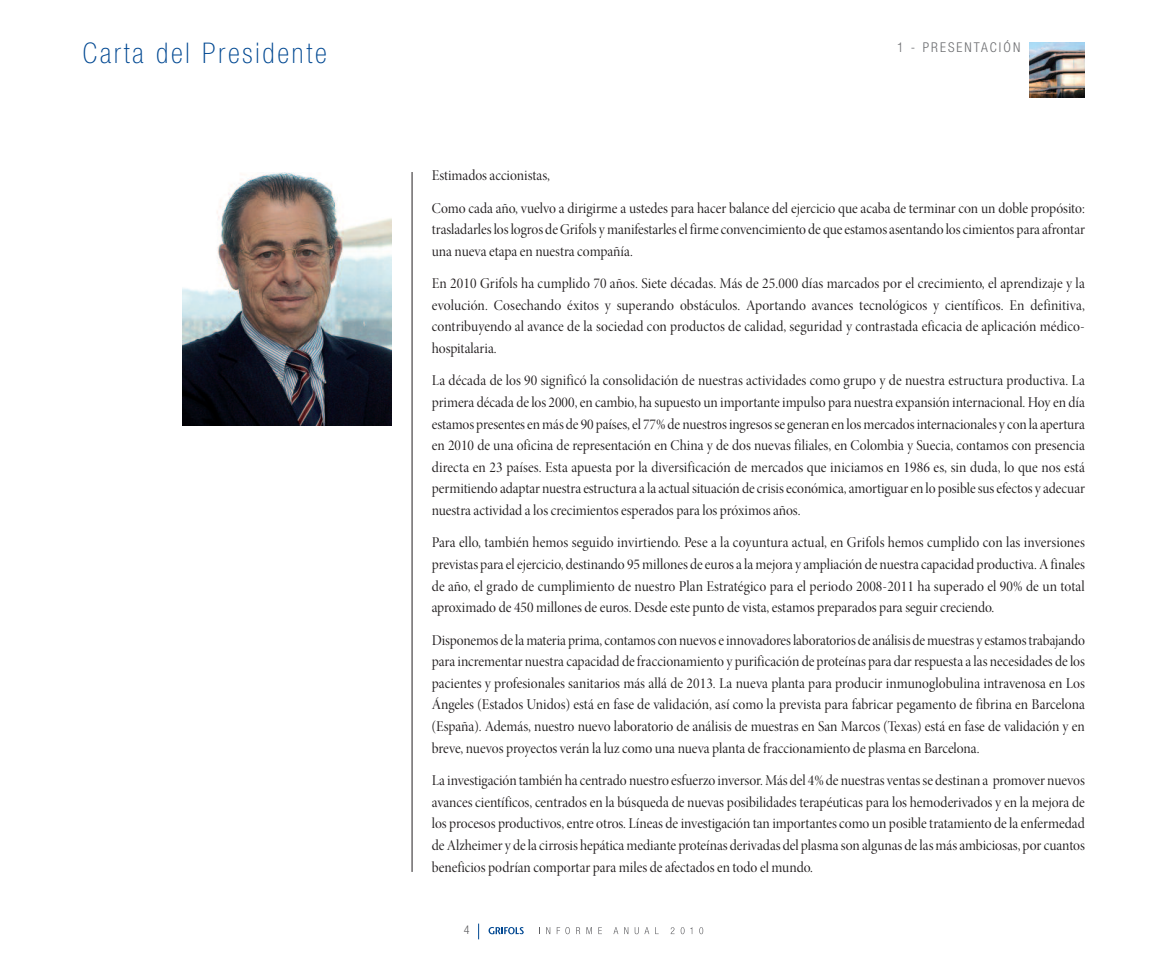
<style>
.page{position:relative;width:1170px;height:957px;background:#fff}
.page>*{position:absolute;margin:0;border:0;box-sizing:border-box;transform-origin:0 0}
.t1{font:100 condensed 28.5px "Helvetica Neue LT Std";letter-spacing:.1em;color:#014892}
.t2{font:15px/21.6px "Minion Pro Disp";color:#231f20;text-align:justify;scale:.95 1}
.t3{font:300 condensed 13.5px "Helvetica Neue LT Std";letter-spacing:.15em;color:#6c6d70}
.t4{font:300 condensed 12px "Helvetica Neue LT Std";color:#5f5f62}
</style>
<div class="page">
<svg style="left:488px;top:927px;width:35px;height:7px"></svg>
<svg style="left:546px;top:927px;width:4px;height:7px"></svg>
<svg style="left:556px;top:927px;width:13px;height:7px"></svg>
<svg style="left:576px;top:927px;width:4px;height:7px"></svg>
<svg style="left:586px;top:927px;width:6px;height:7px"></svg>
<svg style="left:598px;top:927px;width:4px;height:7px"></svg>
<svg style="left:613px;top:927px;width:5px;height:7px"></svg>
<svg style="left:624px;top:927px;width:4px;height:7px"></svg>
<svg style="left:634px;top:927px;width:4px;height:7px"></svg>
<svg style="left:644px;top:927px;width:5px;height:7px"></svg>
<svg style="left:670px;top:927px;width:4px;height:7px"></svg>
<svg style="left:680px;top:927px;width:4px;height:7px"></svg>
<svg style="left:699px;top:927px;width:4px;height:7px"></svg>
<svg style="left:478px;top:923px;width:1px;height:16px"></svg>
<img style="left:1029px;top:43px;width:55px;height:55px">
<hr style="left:412px;top:172px;width:1px;height:700px;background:#231f20">
<img style="left:183px;top:172px;width:208px;height:253px">
<h1 class="t1" style="left:83px;top:43px;width:245px">Carta del Presidente</h1>
<p class="t3" style="left:897px;top:43px;width:125px">1 - PRESENTACIÓN</p>
<p class="t2" style="left:432px;top:161px;width:689px;line-height:32.2px">Estimados accionistas,<br>Como cada año, vuelvo a dirigirme a ustedes para hacer balance del ejercicio que acaba de terminar con un doble propósito:</p>
<p class="t2" style="left:432px;top:220px;width:689px">trasladarlesloslogros deGrifols ymanifestarlesel firmeconvencimiento de queestamos asentando loscimientos para afrontar una nueva etapa en nuestra compañía.</p>
<p class="t2" style="left:432px;top:274px;width:689px">En 2010 Grifols ha cumplido 70 años. Siete décadas. Más de 25.000 días marcados por el crecimiento, el aprendizaje y la evolución. Cosechando éxitos y superando obstáculos. Aportando avances tecnológicos y científicos. En definitiva, contribuyendo al avance de la sociedad con productos de calidad, seguridad y contrastada eficacia de aplicación médico&shy;hospitalaria.</p>
<p class="t2" style="left:432px;top:371px;width:689px">La década de los 90 significó la consolidación de nuestras actividades como grupo y de nuestra estructura productiva. La primera década de los 2000, en cambio, ha supuesto un importante impulso para nuestra expansión internacional. Hoy en día estamos presentesenmás de 90 países,el 77%de nuestrosingresosse generan en losmercadosinternacionales y con la apertura en 2010 de una oficina de representación en China y de dos nuevas filiales, en Colombia y Suecia, contamos con presencia directa en 23 países. Esta apuesta por la diversificación de mercados que iniciamos en 1986 es, sin duda, lo que nos está permitiendo adaptar nuestra estructura a la actualsituación decrisiseconómica, amortiguaren lo posiblesusefectos y adecuar nuestra actividad a los crecimientos esperados para los próximos años.</p>
<p class="t2" style="left:432px;top:533px;width:689px">Para ello, también hemos seguido invirtiendo. Pese a la coyuntura actual, en Grifols hemos cumplido con las inversiones previstas para elejercicio, destinando 95millones deeuros a lamejora y ampliación de nuestra capacidad productiva.Afinales de año, el grado de cumplimiento de nuestro Plan Estratégico para el periodo 2008-2011 ha superado el 90% de un total aproximado de 450 millones de euros. Desde este punto de vista, estamos preparados para seguir creciendo.</p>
<p class="t2" style="left:432px;top:630px;width:689px">Disponemos delamateria prima,contamoscon nuevoseinnovadoreslaboratorios de análisis demuestras y estamostrabajando para incrementar nuestra capacidad de fraccionamiento y purificación de proteínas para dar respuesta a las necesidades de los pacientes y profesionales sanitarios más allá de 2013. La nueva planta para producir inmunoglobulina intravenosa en Los Ángeles (Estados Unidos) está en fase de validación, así como la prevista para fabricar pegamento de fibrina en Barcelona (España). Además, nuestro nuevo laboratorio de análisis de muestras en San Marcos (Texas) está en fase de validación y en breve, nuevos proyectos verán la luz como una nueva planta de fraccionamiento de plasma en Barcelona.</p>
<p class="t2" style="left:432px;top:771px;width:689px">La investigación también ha centrado nuestro esfuerzo inversor. Más del 4%de nuestras ventasse destinan a promover nuevos avances científicos, centrados en la búsqueda de nuevas posibilidades terapéuticas para los hemoderivados y en la mejora de los procesos productivos, entre otros. Líneas de investigación tan importantes como un posible tratamiento de la enfermedad deAlzheimer y dela cirrosis hepáticamediante proteínas derivadas del plasma son algunas delasmás ambiciosas, porcuantos beneficios podrían comportar para miles de afectados en todo el mundo.</p>
<p class="t4" style="left:464px;top:926px;width:7px">4</p>
</div>
